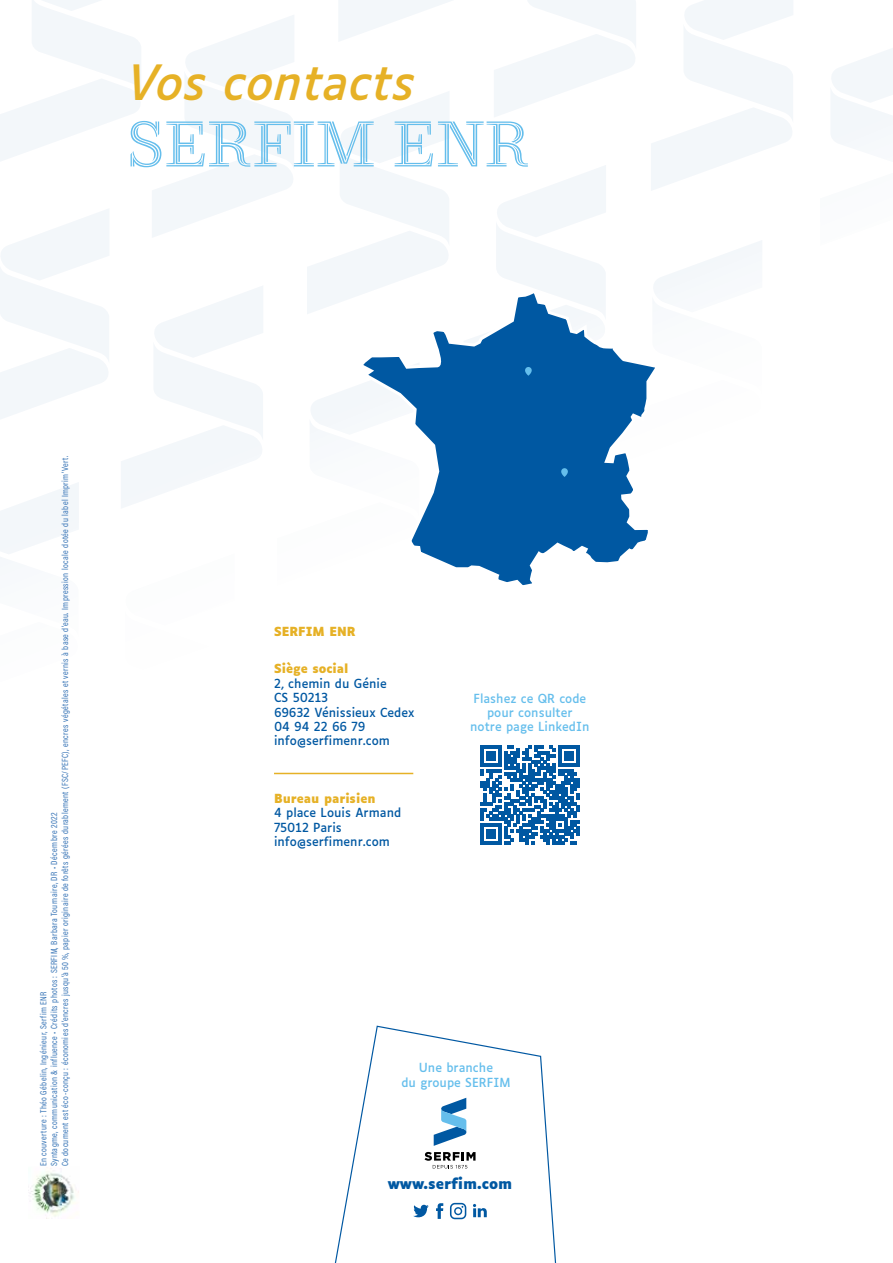
<style>
.page{position:relative;width:893px;height:1263px;background:#fff}
.page>*{position:absolute;margin:0;border:0;box-sizing:border-box;transform-origin:0 0}
.t1{font:64.95px "Ryman";letter-spacing:.02em;color:#65beec}
.t2{font:italic 46.5px "Luciole";color:#e6b126}
.t3{font:700 14.25px "Luciole";color:#0058a2}
.t4{font:12px/14.4px "Luciole";color:#0058a2}
.t5{font:12px/14.4px "Luciole";color:#65beec;text-align:center}
.t6{font:700 12px "Luciole";color:#e6b126}
.t7{font:9px/10.8px "Acumin Pro Cond";letter-spacing:.04em;color:#3472b5}
</style>
<div class="page">
<svg style="left:0;top:0;width:793px;height:559px"></svg>
<svg style="left:831px;top:48px;width:62px;height:97px"></svg>
<img style="left:28px;top:1168px;width:51px;height:49px">
<hr style="left:274px;top:773px;width:139px;height:1px;background:#e6b126">
<svg style="left:358px;top:263px;width:303px;height:323px"></svg>
<svg style="left:561px;top:468px;width:7px;height:9px"></svg>
<svg style="left:525px;top:367px;width:7px;height:9px"></svg>
<svg style="left:480px;top:746px;width:99px;height:99px"></svg>
<svg style="left:334px;top:1025px;width:223px;height:238px"></svg>
<svg style="left:425px;top:1152px;width:51px;height:16px"></svg>
<svg style="left:434px;top:1098px;width:32px;height:48px"></svg>
<h2 class="t2" style="left:128px;top:41px;width:290px">Vos contacts</h2>
<h1 class="t1" style="left:128px;top:107px;width:403px">SERFIM ENR</h1>
<p class="t7" style="left:38px;top:1166px;width:712px;rotate:-90deg">En couverture : Théo Gébelin, Ingénieur, Serfim ENR<br>Syntagme, communication &amp; influence • Crédits photos : SERFIM, Barbara Tournaire, DR • Décembre 2022<br>Ce document est éco-conçu : économies d’encres jusqu’à 50 %, papier originaire de forêts gérées durablement (FSC/PEFC), encres végétales et vernis à base d’eau. Impression locale dotée du label Imprim’Vert.</p>
<h3 class="t6" style="left:274px;top:625px;width:83px">SERFIM ENR</h3>
<h3 class="t6" style="left:274px;top:662px;width:76px">Siège social</h3>
<h3 class="t4" style="left:274px;top:675px;width:142px">2, chemin du Génie<br>CS 50213<br>69632 Vénissieux Cedex<br>04 94 22 66 79 info@serfimenr.com</h3>
<h3 class="t6" style="left:274px;top:792px;width:103px">Bureau parisien</h3>
<h3 class="t4" style="left:274px;top:805px;width:129px">4 place Louis Armand<br>75012 Paris info@serfimenr.com</h3>
<h3 class="t5" style="left:470px;top:690px;width:121px">Flashez ce QR code pour consulter notre page LinkedIn</h3>
<h3 class="t5" style="left:401px;top:1059px;width:111px">Une branche<br>du groupe SERFIM</h3>
<h3 class="t3" style="left:388px;top:1176px;width:126px">www.serfim.com</h3>
</div>
